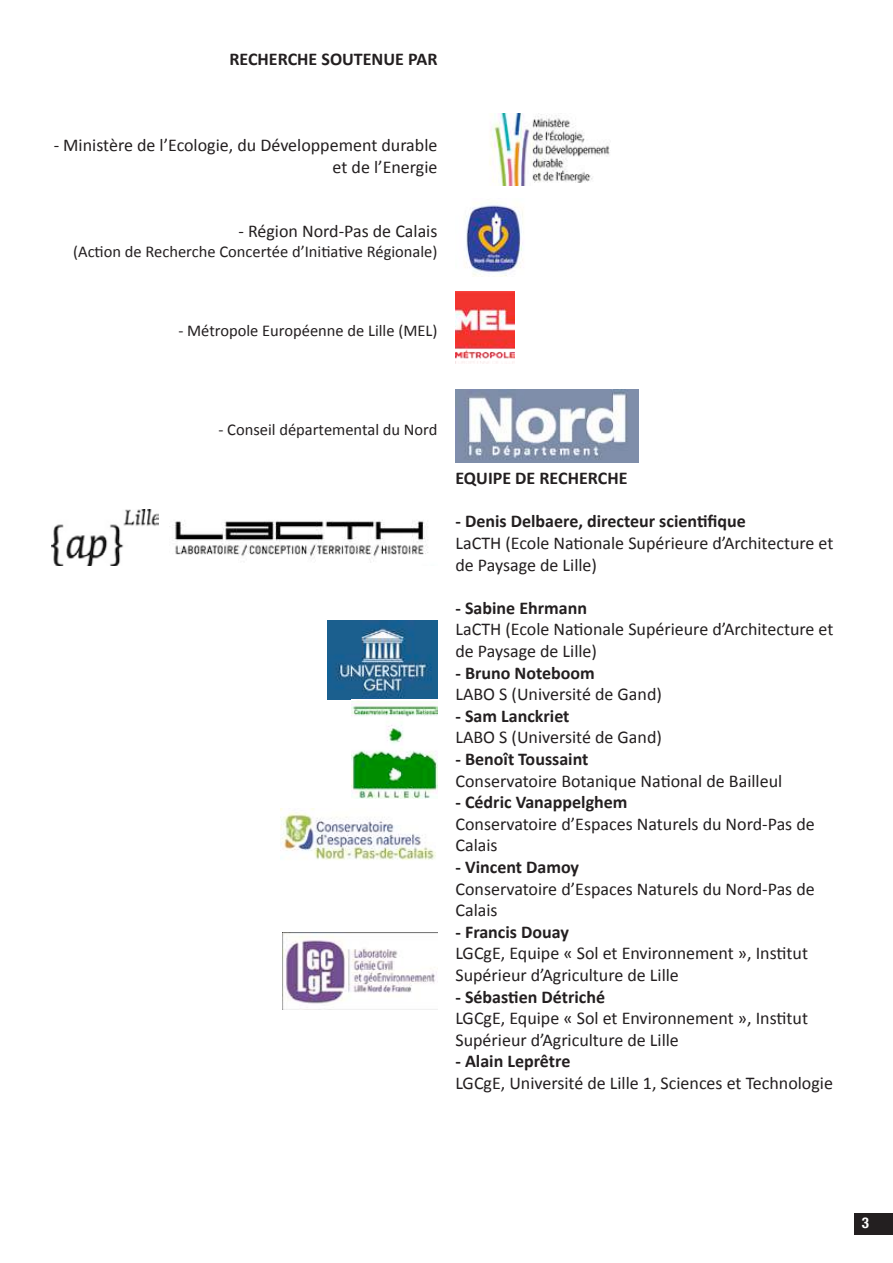
<style>
.page{position:relative;width:893px;height:1263px;background:#fff}
.page>*{position:absolute;margin:0;border:0;box-sizing:border-box;transform-origin:0 0}
.t1{font:18px/21.6px "Calibri";color:#231f20}
.t2{font:700 18px "Calibri";color:#231f20}
.t3{font:16.5px "Calibri";color:#231f20}
.t4{font:700 condensed 15px "Helvetica Neue";color:#fff}
</style>
<div class="page">
<img style="left:174px;top:520px;width:254px;height:43px">
<img style="left:328px;top:620px;width:109px;height:79px">
<img style="left:351px;top:701px;width:86px;height:98px">
<img style="left:280px;top:809px;width:156px;height:51px">
<img style="left:283px;top:932px;width:154px;height:78px">
<div style="left:855px;top:1213px;width:38px;height:22px;background:#231f20"></div>
<img style="left:465px;top:203px;width:58px;height:73px">
<img style="left:51px;top:509px;width:107px;height:56px">
<img style="left:489px;top:113px;width:121px;height:73px">
<img style="left:455px;top:291px;width:59px;height:72px">
<img style="left:455px;top:390px;width:183px;height:72px">
<p class="t2" style="left:229px;top:47px;width:210px">RECHERCHE SOUTENUE PAR</p>
<p class="t1" style="left:54px;top:134px;width:385px;text-align:right">- Ministère de l’Ecologie, du Développement durable et de l’Energie</p>
<p class="t1" style="left:238px;top:221px;width:200px">- Région Nord-Pas de Calais</p>
<p class="t3" style="left:73px;top:241px;width:366px">(Action de Recherche Concertée d’Initiative Régionale)</p>
<p class="t3" style="left:178px;top:320px;width:260px">- Métropole Européenne de Lille (MEL)</p>
<p class="t3" style="left:219px;top:419px;width:220px">- Conseil départemental du Nord</p>
<p class="t2" style="left:455px;top:467px;width:173px">EQUIPE DE RECHERCHE</p>
<p class="t2" style="left:455px;top:510px;width:292px">- Denis Delbaere, directeur scientifique</p>
<p class="t1" style="left:455px;top:532px;width:379px">LaCTH (Ecole Nationale Supérieure d’Architecture et de Paysage de Lille)</p>
<p class="t2" style="left:455px;top:596px;width:133px">- Sabine Ehrmann</p>
<p class="t1" style="left:455px;top:619px;width:379px">LaCTH (Ecole Nationale Supérieure d’Architecture et de Paysage de Lille)</p>
<p class="t2" style="left:455px;top:661px;width:141px">- Bruno Noteboom</p>
<p class="t1" style="left:455px;top:683px;width:208px">LABO S (Université de Gand)</p>
<p class="t2" style="left:455px;top:704px;width:116px">- Sam Lanckriet</p>
<p class="t1" style="left:455px;top:727px;width:208px">LABO S (Université de Gand)</p>
<p class="t2" style="left:455px;top:747px;width:134px">- Benoît Toussaint</p>
<p class="t1" style="left:455px;top:770px;width:328px">Conservatoire Botanique National de Bailleul</p>
<p class="t2" style="left:455px;top:791px;width:174px">- Cédric Vanappelghem</p>
<p class="t1" style="left:455px;top:813px;width:361px">Conservatoire d’Espaces Naturels du Nord-Pas de<br>Calais</p>
<p class="t2" style="left:455px;top:855px;width:125px">- Vincent Damoy</p>
<p class="t1" style="left:455px;top:878px;width:361px">Conservatoire d’Espaces Naturels du Nord-Pas de<br>Calais</p>
<p class="t2" style="left:455px;top:920px;width:115px">- Francis Douay</p>
<p class="t1" style="left:455px;top:943px;width:354px">LGCgE, Equipe « Sol et Environnement », Institut<br>Supérieur d’Agriculture de Lille</p>
<p class="t2" style="left:455px;top:985px;width:151px">- Sébastien Détriché</p>
<p class="t1" style="left:455px;top:1007px;width:354px">LGCgE, Equipe « Sol et Environnement », Institut<br>Supérieur d’Agriculture de Lille</p>
<p class="t2" style="left:455px;top:1050px;width:116px">- Alain Leprêtre</p>
<p class="t1" style="left:455px;top:1072px;width:379px">LGCgE, Université de Lille 1, Sciences et Technologie</p>
<p class="t4" style="left:862px;top:1213px;width:9px">3</p>
</div>
